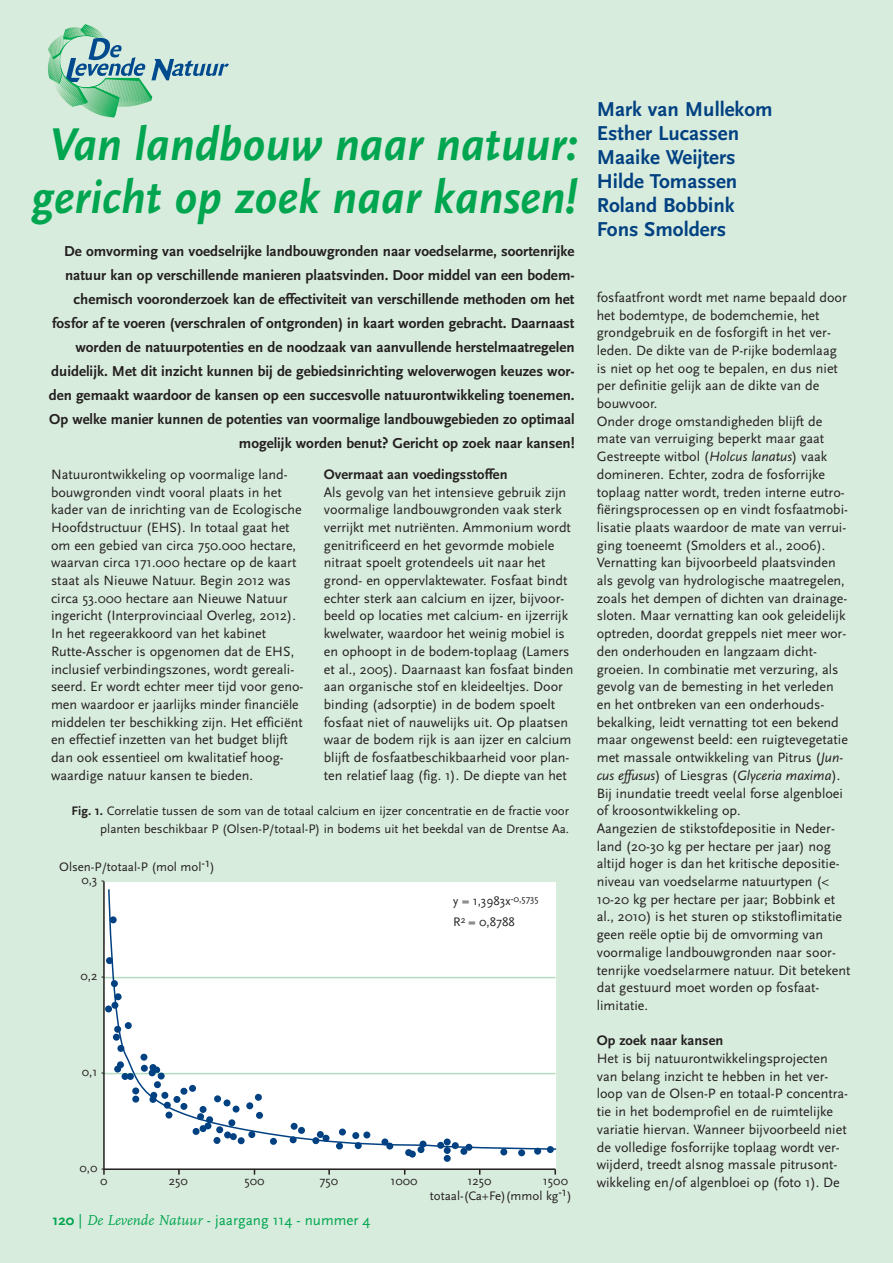
<style>
.page{position:relative;width:893px;height:1263px;background:#d8ecdd}
.page>*{position:absolute;margin:0;border:0;box-sizing:border-box;transform-origin:0 0}
.t1{font:italic 700 48px/53.1px "Scala Sans";color:#00a54f;text-align:center;scale:.96 1}
.t2{font:700 21px/24px "Scala Sans";color:#014181}
.t3{font:700 15px/24px "Scala Sans";color:#231f20;text-align:right}
.t4{font:15px "Scala Sans";color:#00a54f}
.t5{font:700 14.4px "Scala Sans";color:#231f20}
.t6{font:14.1px/17.7px "Scala Sans";color:#231f20}
.t7{font:12.9px/17.7px "Scala Sans";color:#231f20;text-align:right}
.s1{font-weight:700}
.s2{font-family:"FF Scala";font-style:italic}
.s3{font-style:italic}
</style>
<div class="page">
<div style="left:104px;top:882px;width:451px;height:287px;background:#fff"></div>
<svg style="left:47px;top:24px;width:182px;height:93px"></svg>
<div style="left:405px;top:1149px;width:7px;height:7px;background:#014181;border-radius:50%"></div>
<div style="left:409px;top:1150px;width:7px;height:7px;background:#014181;border-radius:50%"></div>
<div style="left:417px;top:1146px;width:7px;height:7px;background:#014181;border-radius:50%"></div>
<div style="left:444px;top:1147px;width:7px;height:7px;background:#014181;border-radius:50%"></div>
<div style="left:444px;top:1155px;width:7px;height:7px;background:#014181;border-radius:50%"></div>
<div style="left:460px;top:1148px;width:7px;height:7px;background:#014181;border-radius:50%"></div>
<div style="left:500px;top:1148px;width:7px;height:7px;background:#014181;border-radius:50%"></div>
<div style="left:518px;top:1149px;width:7px;height:7px;background:#014181;border-radius:50%"></div>
<div style="left:534px;top:1148px;width:7px;height:7px;background:#014181;border-radius:50%"></div>
<div style="left:547px;top:1146px;width:7px;height:7px;background:#014181;border-radius:50%"></div>
<hr style="left:104px;top:1168px;width:451px;height:2px;background:#231f20">
<hr style="left:104px;top:1073px;width:451px;height:1px;background:#b3dcc0">
<hr style="left:104px;top:977px;width:451px;height:1px;background:#b3dcc0">
<svg style="left:107px;top:888px;width:450px;height:262px"></svg>
<div style="left:122px;top:1073px;width:7px;height:7px;background:#014181;border-radius:50%"></div>
<div style="left:127px;top:1073px;width:7px;height:7px;background:#014181;border-radius:50%"></div>
<div style="left:149px;top:1069px;width:7px;height:7px;background:#014181;border-radius:50%"></div>
<div style="left:158px;top:1072px;width:7px;height:7px;background:#014181;border-radius:50%"></div>
<hr style="left:103px;top:881px;width:2px;height:293px;background:#231f20">
<h1 class="t1" style="left:31px;top:117px;width:571px">Van landbouw naar natuur: gericht op zoek naar kansen!</h1>
<p class="t3" style="left:49px;top:239px;width:527px">De omvorming van voedselrijke landbouwgronden naar voedselarme, soortenrijke natuur kan op verschillende manieren plaatsvinden. Door middel van een bodem&shy;chemisch vooronderzoek kan de effectiviteit van verschillende methoden om het fosfor af te voeren (verschralen of ontgronden) in kaart worden gebracht. Daarnaast worden de natuurpotenties en de noodzaak van aanvullende herstelmaatregelen duidelijk. Met dit inzicht kunnen bij de gebiedsinrichting weloverwogen keuzes wor&shy;den gemaakt waardoor de kansen op een succesvolle natuurontwikkeling toenemen.<br>Op welke manier kunnen de potenties van voormalige landbouwgebieden zo optimaal mogelijk worden benut? Gericht op zoek naar kansen!</p>
<p class="t6" style="left:51px;top:465px;width:254px">Natuurontwikkeling op voormalige land&shy;bouwgronden vindt vooral plaats in het kader van de inrichting van de Ecologische Hoofdstructuur (EHS). In totaal gaat het om een gebied van circa 750.000 hectare, waarvan circa 171.000 hectare op de kaart staat als Nieuwe Natuur. Begin 2012 was circa 53.000 hectare aan Nieuwe Natuur ingericht (Interprovinciaal Overleg, 2012).<br>In het regeerakkoord van het kabinet Rutte-Asscher is opgenomen dat de EHS, inclusief verbindingszones, wordt gereali&shy;seerd. Er wordt echter meer tijd voor geno&shy;men waardoor er jaarlijks minder financiële middelen ter beschikking zijn. Het efficiënt en effectief inzetten van het budget blijft dan ook essentieel om kwalitatief hoog&shy;waardige natuur kansen te bieden.</p>
<p class="t5" style="left:324px;top:465px;width:185px">Overmaat aan voedingsstoffen</p>
<p class="t6" style="left:324px;top:483px;width:251px">Als gevolg van het intensieve gebruik zijn voormalige landbouwgronden vaak sterk verrijkt met nutriënten. Ammonium wordt genitrificeerd en het gevormde mobiele nitraat spoelt grotendeels uit naar het grond- en oppervlaktewater. Fosfaat bindt echter sterk aan calcium en ijzer, bijvoor&shy;beeld op locaties met calcium- en ijzerrijk kwelwater, waardoor het weinig mobiel is en ophoopt in de bodem-toplaag (Lamers et al., 2005). Daarnaast kan fosfaat binden aan organische stof en kleideeltjes. Door binding (adsorptie) in de bodem spoelt fosfaat niet of nauwelijks uit. Op plaatsen waar de bodem rijk is aan ijzer en calcium blijft de fosfaatbeschikbaarheid voor plan&shy;ten relatief laag (fig. 1). De diepte van het</p>
<p class="t7" style="left:72px;top:802px;width:499px"><span class="s1">Fig. 1.</span> Correlatie tussen de som van de totaal calcium en ijzer concentratie en de fractie voor planten beschikbaar P (Olsen-P/totaal-P) in bodems uit het beekdal van de Drentse Aa.</p>
<p class="t7" style="left:59px;top:858px;width:157px">Olsen-P/totaal-P (mol mol-1)</p>
<p class="t7" style="left:81px;top:871px;width:25px">0,3 -</p>
<p class="t7" style="left:81px;top:967px;width:26px">0,2 -</p>
<p class="t7" style="left:82px;top:1063px;width:24px">0,1 -</p>
<p class="t7" style="left:80px;top:1161px;width:29px;line-height:12.8px">0,0 -<br>0</p>
<p class="t7" style="left:453px;top:890px;width:87px;line-height:21px;text-align:left">y = 1,3983x<sup>-0,5735<br></sup>R<sup>2</sup> = 0,8788</p>
<p class="t7" style="left:169px;top:1171px;width:21px">250</p>
<p class="t7" style="left:244px;top:1171px;width:22px">500</p>
<p class="t7" style="left:320px;top:1171px;width:20px">750</p>
<p class="t7" style="left:391px;top:1171px;width:29px">1000</p>
<p class="t7" style="left:468px;top:1171px;width:26px">1250</p>
<p class="t7" style="left:430px;top:1173px;width:143px;line-height:15px">1500<br>totaal-(Ca+Fe)(mmol kg-1)</p>
<p class="t4" style="left:53px;top:1211px;width:319px"><span class="s1">120</span> | <span class="s2">De Levende Natuur</span> - jaargang 114 - nummer 4</p>
<h2 class="t2" style="left:597px;top:97px;width:177px">Mark van Mullekom<br>Esther Lucassen<br>Maaike Weijters<br>Hilde Tomassen<br>Roland Bobbink<br>Fons Smolders</h2>
<p class="t6" style="left:597px;top:288px;width:255px">fosfaatfront wordt met name bepaald door het bodemtype, de bodemchemie, het grondgebruik en de fosforgift in het ver&shy;leden. De dikte van de P-rijke bodemlaag<br>is niet op het oog te bepalen, en dus niet per definitie gelijk aan de dikte van de bouwvoor.<br>Onder droge omstandigheden blijft de mate van verruiging beperkt maar gaat Gestreepte witbol (<span class="s3">Holcus lanatus</span>) vaak domineren. Echter, zodra de fosforrijke toplaag natter wordt, treden interne eutro&shy;fiëringsprocessen op en vindt fosfaatmobi&shy;lisatie plaats waardoor de mate van verrui&shy;ging toeneemt (Smolders et al., 2006).<br>Vernatting kan bijvoorbeeld plaatsvinden als gevolg van hydrologische maatregelen, zoals het dempen of dichten van drainage&shy;sloten. Maar vernatting kan ook geleidelijk optreden, doordat greppels niet meer wor&shy;den onderhouden en langzaam dicht&shy;groeien. In combinatie met verzuring, als gevolg van de bemesting in het verleden en het ontbreken van een onderhouds&shy;bekalking, leidt vernatting tot een bekend maar ongewenst beeld: een ruigtevegetatie met massale ontwikkeling van Pitrus (<span class="s3">Jun&shy;cus effusus</span>) of Liesgras (<span class="s3">Glyceria maxima</span>).<br>Bij inundatie treedt veelal forse algenbloei of kroosontwikkeling op.<br>Aangezien de stikstofdepositie in Neder&shy;land (20-30 kg per hectare per jaar) nog altijd hoger is dan het kritische depositie&shy;niveau van voedselarme natuurtypen (&lt; 10-20 kg per hectare per jaar; Bobbink et al., 2010) is het sturen op stikstoflimitatie geen reële optie bij de omvorming van voormalige landbouwgronden naar soor&shy;tenrijke voedselarmere natuur. Dit betekent dat gestuurd moet worden op fosfaat&shy;limitatie.</p>
<p class="t5" style="left:597px;top:1032px;width:128px">Op zoek naar kansen</p>
<p class="t6" style="left:597px;top:1049px;width:253px">Het is bij natuurontwikkelingsprojecten van belang inzicht te hebben in het ver&shy;loop van de Olsen-P en totaal-P concentra&shy;tie in het bodemprofiel en de ruimtelijke variatie hiervan. Wanneer bijvoorbeeld niet de volledige fosforrijke toplaag wordt ver&shy;wijderd, treedt alsnog massale pitrusont&shy;wikkeling en/of algenbloei op (foto 1). De</p>
</div>
